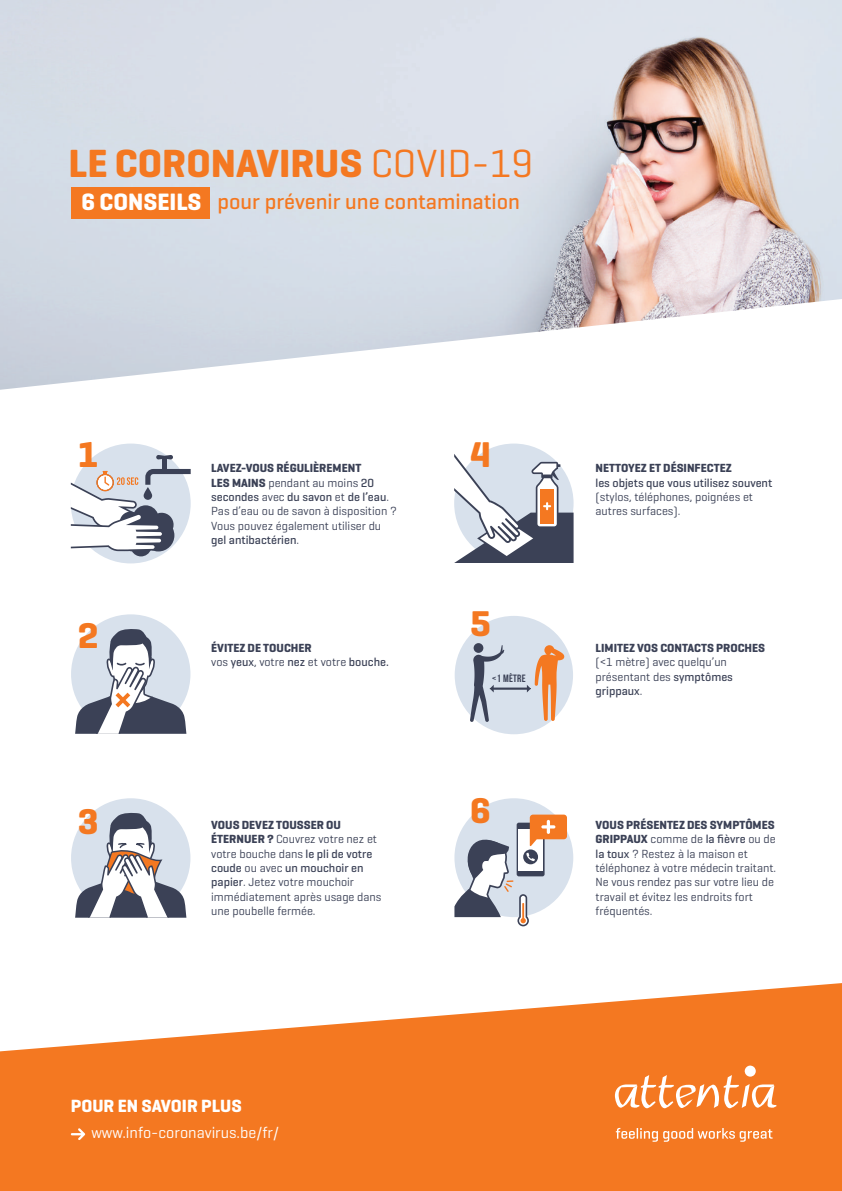
<style>
.page{position:relative;width:842px;height:1191px;background:#fff}
.page>*{position:absolute;margin:0;border:0;box-sizing:border-box;transform-origin:0 0}
.t1{font:700 40px "Geogrotesque";color:#f47821}
.t2{font:700 36.4px "Geogrotesque";color:#f47821}
.t3{font:500 22px "Geogrotesque";color:#f47821}
.t4{font:700 18px "Geogrotesque";color:#fff}
.t5{font:16px "Geogrotesque";color:#fff}
.t6{font:12px/14.4px "Geogrotesque";color:#3b4156}
.t7{font:700 12px "Geogrotesque";color:#3b4156}
.t8{font:500 12px "Geogrotesque";color:#3b4156}
.t9{font:10.6px "Bebas Neue";letter-spacing:.025em;color:#3b4156}
.s1{font-weight:400}
.s2{font-weight:700;font-size:24.1px;color:#fff}
.s3{font-weight:700}
.s4{font-weight:500}
</style>
<div class="page">
<svg style="left:0;top:983px;width:842px;height:208px;fill:#f47821"></svg>
<img style="left:0;top:0;width:842px;height:390px">
<div style="left:71px;top:187px;width:138px;height:31px;background:#f47821"></div>
<div style="left:71px;top:614px;width:119px;height:120px;background:#d8e1ec;border-radius:60px"></div>
<svg style="left:75px;top:628px;width:111px;height:106px"></svg>
<div style="left:71px;top:443px;width:120px;height:120px;background:#d8e1ec;border-radius:60px"></div>
<div style="left:162px;top:459px;width:5px;height:12px;background:#3b4156"></div>
<svg style="left:156px;top:455px;width:17px;height:4px"></svg>
<svg style="left:71px;top:469px;width:120px;height:87px"></svg>
<div style="left:454px;top:443px;width:120px;height:120px;background:#d8e1ec;border-radius:60px"></div>
<svg style="left:454px;top:454px;width:120px;height:109px"></svg>
<div style="left:455px;top:616px;width:118px;height:118px;background:#d8e1ec;border-radius:59px"></div>
<hr style="left:493px;top:687px;width:34px;height:2px;background:#3b4156">
<svg style="left:470px;top:645px;width:34px;height:77px"></svg>
<svg style="left:527px;top:645px;width:37px;height:76px"></svg>
<div style="left:71px;top:798px;width:119px;height:119px;background:#d8e1ec;border-radius:60px"></div>
<svg style="left:75px;top:812px;width:111px;height:105px"></svg>
<div style="left:454px;top:798px;width:119px;height:119px;background:#d8e1ec;border-radius:59px"></div>
<svg style="left:454px;top:814px;width:113px;height:112px"></svg>
<svg style="left:616px;top:1127px;width:156px;height:14px"></svg>
<svg style="left:615px;top:1065px;width:161px;height:43px"></svg>
<svg style="left:71px;top:1128px;width:14px;height:12px"></svg>
<h1 class="t1" style="left:69px;top:138px;width:466px">LE CORONAVIRUS <span class="s1">COVID-19</span></h1>
<h3 class="t3" style="left:82px;top:188px;width:440px"><span class="s2">6 CONSEILS</span> pour prévenir une contamination</h3>
<h2 class="t2" style="left:78px;top:432px;width:22px">1</h2>
<h2 class="t2" style="left:470px;top:432px;width:22px">4</h2>
<p class="t6" style="left:211px;top:460px;width:187px"><span class="s3">LAVEZ-VOUS RÉGULIÈREMENT<br>LES MAINS</span> pendant au moins <span class="s4">20 secondes</span> avec <span class="s4">du savon</span> et <span class="s4">de l’eau</span>.<br>Pas d’eau ou de savon à disposition ?<br>Vous pouvez également utiliser du <span class="s4">gel antibactérien</span>.</p>
<h2 class="t2" style="left:78px;top:613px;width:22px">2</h2>
<p class="t6" style="left:211px;top:640px;width:179px"><span class="s3">ÉVITEZ DE TOUCHER<br></span>vos <span class="s4">yeux</span>, votre <span class="s4">nez</span> et votre <span class="s4">bouche.</span></p>
<h2 class="t2" style="left:470px;top:600px;width:22px">5</h2>
<p class="t9" style="left:492px;top:673px;width:35px">&lt;1 MÈTRE</p>
<h2 class="t2" style="left:78px;top:799px;width:22px">3</h2>
<h2 class="t2" style="left:470px;top:787px;width:22px">6</h2>
<p class="t6" style="left:211px;top:817px;width:172px"><span class="s3">VOUS DEVEZ TOUSSER OU<br>ÉTERNUER ?</span> Couvrez votre nez et votre bouche dans <span class="s4">le pli de votre coude</span> ou avec <span class="s4">un mouchoir en papier</span>. Jetez votre mouchoir immédiatement après usage dans une poubelle fermée.</p>
<p class="t7" style="left:595px;top:460px;width:138px">NETTOYEZ ET DÉSINFECTEZ</p>
<p class="t8" style="left:595px;top:475px;width:178px">les objets que vous utilisez souvent</p>
<p class="t6" style="left:595px;top:489px;width:159px">(stylos, téléphones, poignées et autres surfaces).</p>
<p class="t7" style="left:595px;top:640px;width:171px">LIMITEZ VOS CONTACTS PROCHES</p>
<p class="t6" style="left:595px;top:654px;width:139px">(&lt;1 mètre) avec quelqu’un présentant des <span class="s4">symptômes grippaux</span>.</p>
<p class="t6" style="left:595px;top:817px;width:182px"><span class="s3">VOUS PRÉSENTEZ DES SYMPTÔMES<br>GRIPPAUX</span> comme de <span class="s4">la fièvre</span> ou de <span class="s4">la toux</span> ? Restez à la maison et téléphonez à votre médecin traitant.<br>Ne vous rendez pas sur votre lieu de travail et évitez les endroits fort fréquentés.</p>
<h3 class="t4" style="left:71px;top:1094px;width:172px">POUR EN SAVOIR PLUS</h3>
<h3 class="t5" style="left:91px;top:1123px;width:189px">www.info-coronavirus.be/fr/</h3>
</div>
